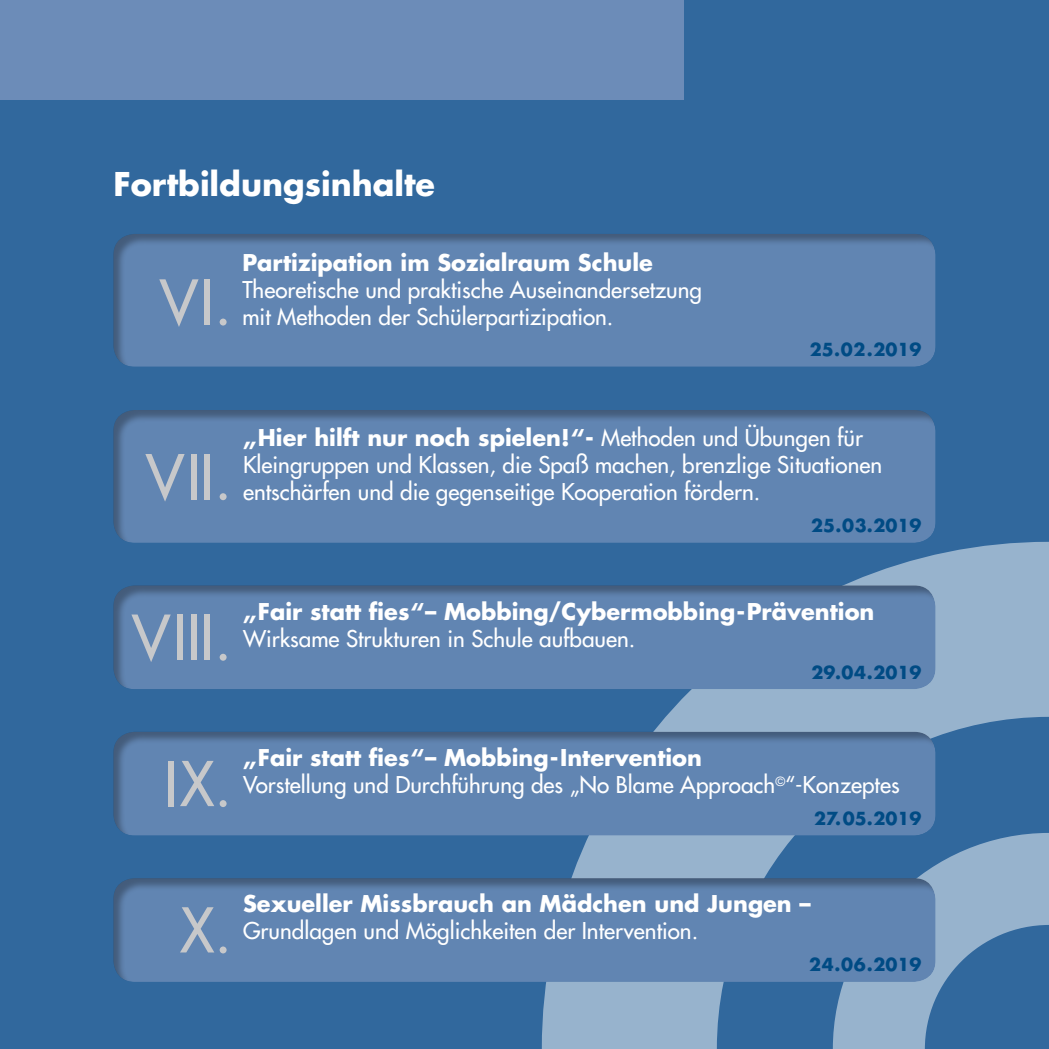
<style>
.page{position:relative;width:1049px;height:1049px;background:#31689d}
.page>*{position:absolute;margin:0;border:0;box-sizing:border-box;transform-origin:0 0}
.t1{font:500 60px "Futura Std";letter-spacing:.04em;color:#c7c8ca}
.t2{font:700 32px "Futura Std";color:#fff}
.t3{font:500 22.5px/27px "Futura Std";color:#fff}
.t4{font:700 22.5px "Futura Std";color:#fff}
.t5{font:700 17.5px "Futura Std";color:#004b84}
.s1{font-weight:700}
</style>
<div class="page">
<div style="left:0;top:0;width:684px;height:100px;background:#6c8cb8"></div>
<svg style="left:542px;top:542px;width:507px;height:507px"></svg>
<div style="left:111px;top:229px;width:825px;height:140px;background:#231f20;opacity:.35"></div>
<div style="left:111px;top:407px;width:825px;height:138px;background:#231f20;opacity:.35"></div>
<div style="left:111px;top:580px;width:825px;height:110px;background:#231f20;opacity:.35"></div>
<div style="left:111px;top:727px;width:825px;height:110px;background:#231f20;opacity:.35"></div>
<div style="left:111px;top:873px;width:825px;height:110px;background:#231f20;opacity:.35"></div>
<h2 class="t2" style="left:113px;top:163px;width:323px">Fortbildungsinhalte</h2>
<h1 class="t1" style="left:160px;top:265px;width:74px">VI.</h1>
<p class="t4" style="left:242px;top:247px;width:412px">Partizipation im Sozialraum Schule</p>
<p class="t3" style="left:242px;top:276px;width:461px">Theoretische und praktische Auseinandersetzung</p>
<p class="t3" style="left:242px;top:303px;width:373px">mit Methoden der Schülerpartizipation.</p>
<p class="t5" style="left:810px;top:338px;width:113px">25.02.2019</p>
<h1 class="t1" style="left:146px;top:439px;width:87px">VII.</h1>
<p class="t3" style="left:243px;top:424px;width:641px"><span class="s1">„Hier hilft nur noch spielen!“-</span> Methoden und Übungen für<br>Kleingruppen und Klassen, die Spaß machen, brenzlige Situationen</p>
<p class="t3" style="left:243px;top:478px;width:519px">entschärfen und die gegenseitige Kooperation fördern.</p>
<p class="t5" style="left:811px;top:514px;width:112px">25.03.2019</p>
<h1 class="t1" style="left:132px;top:600px;width:101px">VIII.</h1>
<p class="t4" style="left:243px;top:596px;width:633px">„Fair statt fies“– Mobbing/Cybermobbing-Prävention</p>
<p class="t3" style="left:243px;top:625px;width:394px">Wirksame Strukturen in Schule aufbauen.</p>
<p class="t5" style="left:811px;top:660px;width:111px">29.04.2019</p>
<h1 class="t1" style="left:164px;top:746px;width:70px">IX.</h1>
<p class="t3" style="left:243px;top:744px;width:658px"><span class="s1">„Fair statt fies“– Mobbing-Intervention<br></span>Vorstellung und Durchführung des „No Blame Approach<sup>©</sup>“-Konzeptes</p>
<p class="t5" style="left:814px;top:807px;width:109px">27.05.2019</p>
<h1 class="t1" style="left:180px;top:893px;width:53px">X.</h1>
<p class="t4" style="left:243px;top:889px;width:569px">Sexueller Missbrauch an Mädchen und Jungen –</p>
<p class="t3" style="left:243px;top:918px;width:457px">Grundlagen und Möglichkeiten der Intervention.</p>
<p class="t5" style="left:809px;top:953px;width:114px">24.06.2019</p>
</div>
